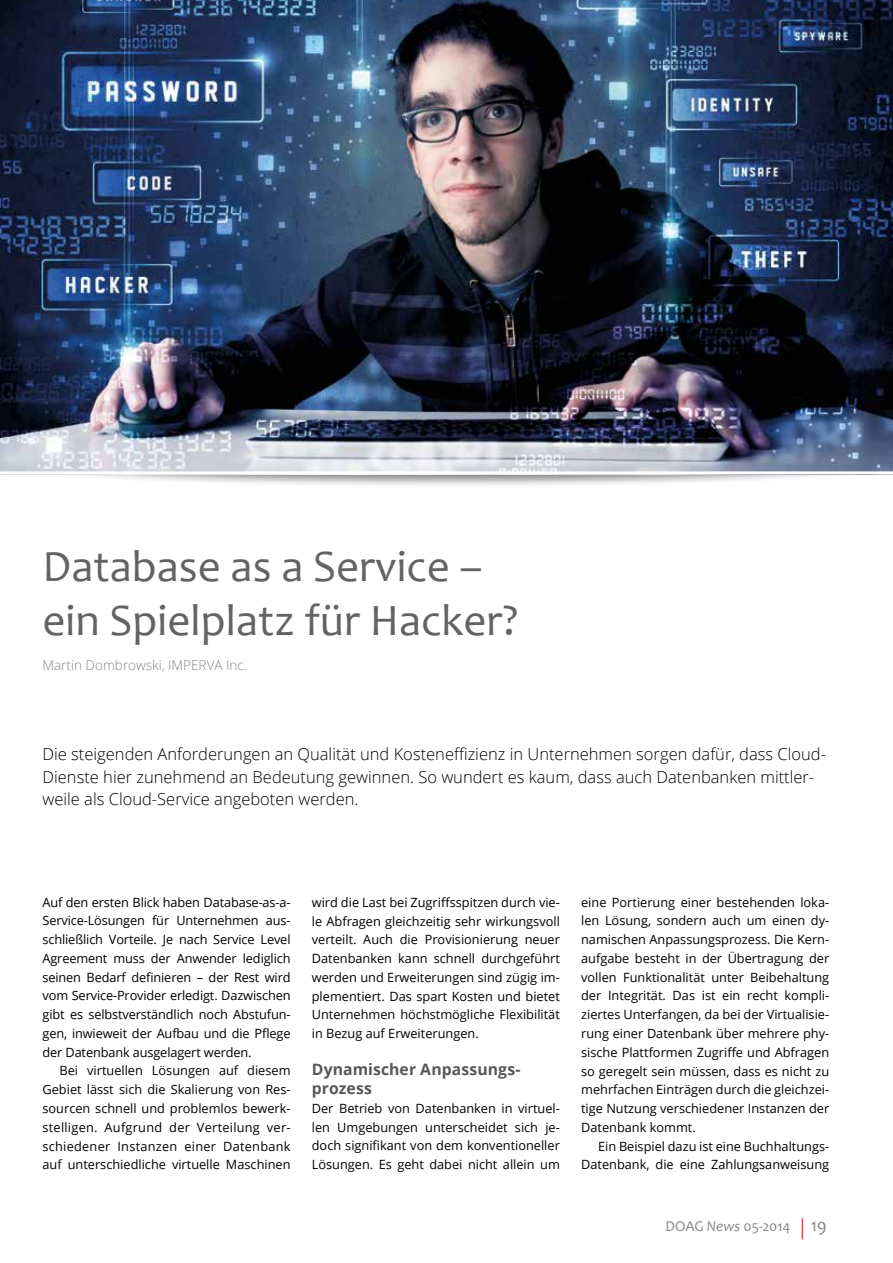
<style>
.page{position:relative;width:893px;height:1263px;background:#fff}
.page>*{position:absolute;margin:0;border:0;box-sizing:border-box;transform-origin:0 0}
.t1{font:45px/54px "Candara";color:#646363}
.t2{font:300 16.5px/22.5px "Open Sans";color:#000}
.t3{font:700 15.75px/18.8px "Open Sans";letter-spacing:.005em;color:#575756}
.t4{font:15px "Candara";letter-spacing:-.01em;color:#878787}
.t5{font:300 13.5px "Open Sans";color:#878787}
.t6{font:12.75px/18.8px "Open Sans";color:#000;text-align:justify}
.s1{font-style:italic}
.s2{font-size:18px}
</style>
<div class="page">
<svg style="left:802px;top:1218px;width:1px;height:21px"></svg>
<div style="left:19px;top:431px;width:867px;height:58px;background:#000;opacity:.5"></div>
<img style="left:0;top:0;width:893px;height:471px">
<hr style="left:0;top:471px;width:893px;height:3px;background:#fff">
<h1 class="t1" style="left:43px;top:539px;width:477px">Database as a Service – ein Spielplatz für Hacker?</h1>
<p class="t5" style="left:43px;top:656px;width:206px">Martin Dombrowski, IMPERVA Inc.</p>
<p class="t2" style="left:43px;top:743px;width:785px">Die steigenden Anforderungen an Qualität und Kosteneffizienz in Unternehmen sorgen dafür, dass Cloud-<br>Dienste hier zunehmend an Bedeutung gewinnen. So wundert es kaum, dass auch Datenbanken mittler&shy;weile als Cloud-Service angeboten werden.</p>
<p class="t6" style="left:43px;top:892px;width:250px">Auf den ersten Blick haben Database-as-a-Service-Lösungen für Unternehmen aus&shy;schließlich Vorteile. Je nach Service Level Agreement muss der Anwender lediglich seinen Bedarf definieren – der Rest wird vom Service-Provider erledigt. Dazwischen gibt es selbstverständlich noch Abstufun&shy;gen, inwieweit der Aufbau und die Pflege der Datenbank ausgelagert werden.</p>
<p class="t6" style="left:43px;top:1061px;width:250px;text-indent:17px">Bei virtuellen Lösungen auf diesem Gebiet lässt sich die Skalierung von Res&shy;sourcen schnell und problemlos bewerk&shy;stelligen. Aufgrund der Verteilung ver&shy;schiedener Instanzen einer Datenbank auf unterschiedliche virtuelle Maschinen</p>
<p class="t6" style="left:312px;top:892px;width:250px">wird die Last bei Zugriffsspitzen durch vie&shy;le Abfragen gleichzeitig sehr wirkungsvoll verteilt. Auch die Provisionierung neuer Datenbanken kann schnell durchgeführt werden und Erweiterungen sind zügig im&shy;plementiert. Das spart Kosten und bietet Unternehmen höchstmögliche Flexibilität in Bezug auf Erweiterungen.</p>
<p class="t3" style="left:312px;top:1060px;width:209px">Dynamischer Anpassungs&shy;prozess</p>
<p class="t6" style="left:312px;top:1098px;width:250px">Der Betrieb von Datenbanken in virtuel&shy;len Umgebungen unterscheidet sich je&shy;doch signifikant von dem konventioneller Lösungen. Es geht dabei nicht allein um</p>
<p class="t6" style="left:581px;top:892px;width:250px">eine Portierung einer bestehenden loka&shy;len Lösung, sondern auch um einen dy&shy;namischen Anpassungsprozess. Die Kern&shy;aufgabe besteht in der Übertragung der vollen Funktionalität unter Beibehaltung der Integrität. Das ist ein recht kompli&shy;ziertes Unterfangen, da bei der Virtualisie&shy;rung einer Datenbank über mehrere phy&shy;sische Plattformen Zugriffe und Abfragen so geregelt sein müssen, dass es nicht zu mehrfachen Einträgen durch die gleichzei&shy;tige Nutzung verschiedener Instanzen der Datenbank kommt.</p>
<p class="t6" style="left:581px;top:1136px;width:250px;text-align:right">Ein Beispiel dazu ist eine Buchhaltungs-<br>Datenbank, die eine Zahlungsanweisung</p>
<p class="t4" style="left:665px;top:1217px;width:163px">DOAG <span class="s1">News</span> 05-2014 <span class="s2">19</span></p>
</div>
